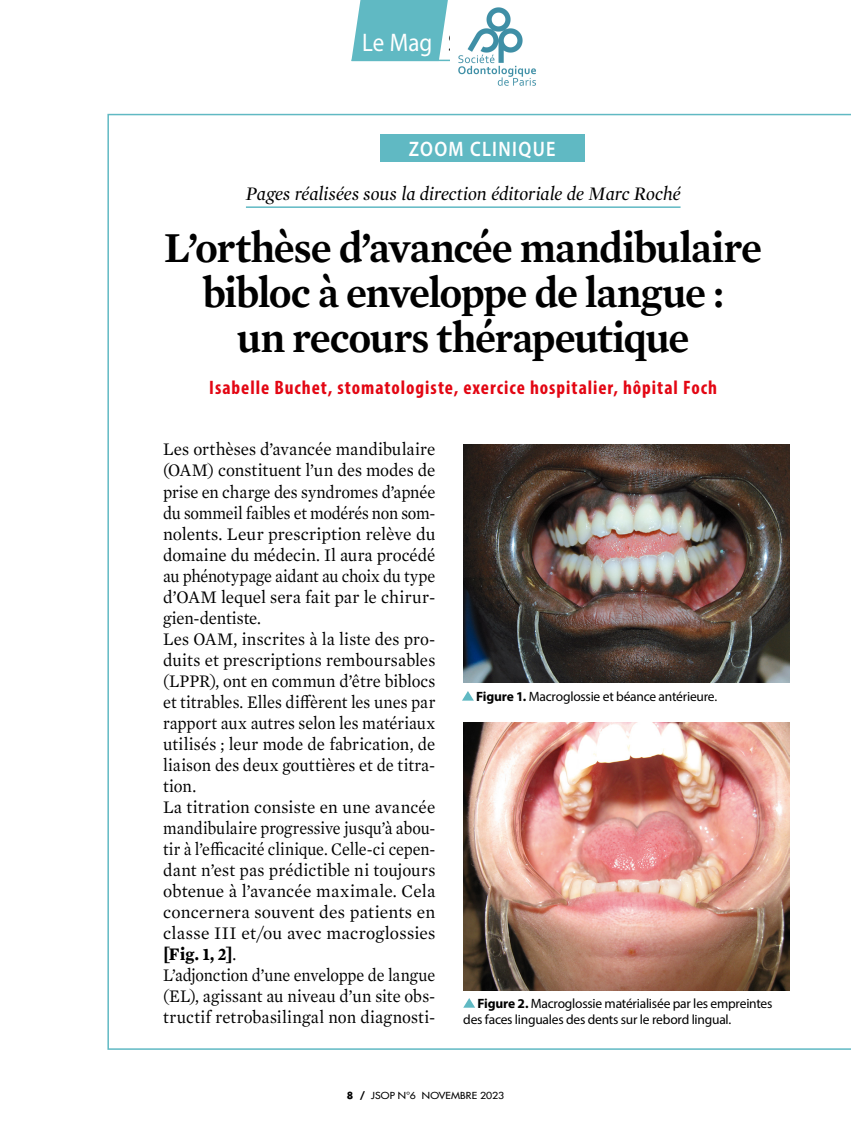
<style>
.page{position:relative;width:851px;height:1136px;background:#fff}
.page>*{position:absolute;margin:0;border:0;box-sizing:border-box;transform-origin:0 0}
.t1{font:600 43.5px/45px "Mercury Text G1";letter-spacing:-.03em;color:#000;text-align:center;scale:.95 1}
.t2{font:25.5px "Myriad Pro";letter-spacing:.005em;color:#fff;scale:.9 1}
.t3{font:600 21px "Myriad Pro";letter-spacing:.075em;color:#fff;scale:.87 1}
.t4{font:700 condensed 19.5px "Myriad Pro";letter-spacing:.05em;color:#e30613}
.t5{font:italic 19.5px "Mercury Display";letter-spacing:.005em;color:#000}
.t6{font:18px/21px "Mercury Text G1";color:#000;scale:.95 1}
.t7{font:13.5px/16.5px "Myriad Pro";letter-spacing:-.015em;color:#000}
.t8{font:500 9.45px "Futura Std";letter-spacing:.005em;color:#000;scale:1.11 1}
.s1{color:#000}
.s2{font-weight:700}
</style>
<div class="page">
<svg style="left:351px;top:0;width:97px;height:60px;background:#6fbfc8"></svg>
<hr style="left:351px;top:60px;width:137px;height:1px;background:#60b9c3">
<img style="left:107px;top:114px;width:743px;height:935px">
<img style="left:450px;top:7px;width:86px;height:79px">
<h2 class="t2" style="left:362px;top:27px;width:142px">Le Mag <span class="s1">SOP</span></h2>
<p class="t3" style="left:408px;top:136px;width:170px">ZOOM CLINIQUE</p>
<p class="t5" style="left:246px;top:180px;width:436px">Pages réalisées sous la direction éditoriale de Marc Roché</p>
<h1 class="t1" style="left:164px;top:223px;width:630px">L’orthèse d’avancée mandibulaire bibloc à enveloppe de langue :<br>un recours thérapeutique</h1>
<p class="t4" style="left:209px;top:376px;width:509px">Isabelle Buchet, stomatologiste, exercice hospitalier, hôpital Foch</p>
<p class="t6" style="left:163px;top:438px;width:288px">Les orthèses d’avancée mandibulaire (OAM) constituent l’un des modes de prise en charge des syndromes d’apnée du sommeil faibles et modérés non som&shy;nolents. Leur prescription relève du domaine du médecin. Il aura procédé au phénotypage aidant au choix du type d’OAM lequel sera fait par le chirur&shy;gien-dentiste.<br>Les OAM, inscrites à la liste des pro&shy;duits et prescriptions remboursables (LPPR), ont en commun d’être biblocs et titrables. Elles diffèrent les unes par rapport aux autres selon les matériaux utilisés ; leur mode de fabrication, de liaison des deux gouttières et de titra&shy;tion.<br>La titration consiste en une avancée mandibulaire progressive jusqu’à abou&shy;tir à l’efficacité clinique. Celle-ci cepen&shy;dant n’est pas prédictible ni toujours obtenue à l’avancée maximale. Cela concernera souvent des patients en classe III et/ou avec macroglossies <span class="s2">[Fig. 1, 2]</span>.<br>L’adjonction d’une enveloppe de langue (EL), agissant au niveau d’un site obs&shy;tructif retrobasilingal non diagnosti-</p>
<p class="t7" style="left:476px;top:687px;width:242px"><span class="s2">Figure 1.</span> Macroglossie et béance antérieure.</p>
<p class="t7" style="left:463px;top:994px;width:311px;text-indent:14px"><span class="s2">Figure 2.</span> Macroglossie matérialisée par les empreintes des faces linguales des dents sur le rebord lingual.</p>
<p class="t8" style="left:347px;top:1089px;width:143px"><span class="s2">8 /</span> JSOP N°6 NOVEMBRE 2023</p>
</div>
